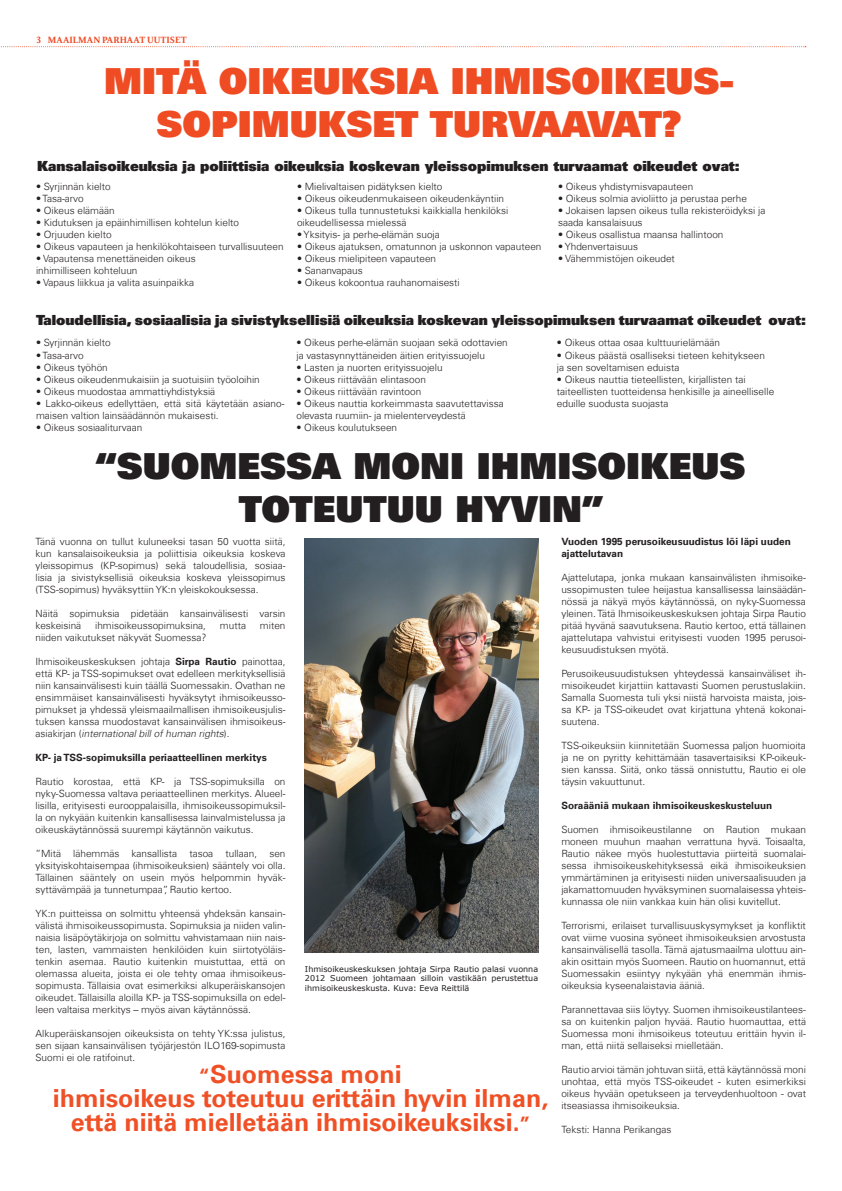
<style>
.page{position:relative;width:842px;height:1191px;background:#fff}
.page>*{position:absolute;margin:0;border:0;box-sizing:border-box;transform-origin:0 0}
.t1{font:36px/43.2px "Univers Com 85 X Black";color:#f04c24;text-align:center}
.t2{font:36px/43.2px "Univers Com 85 X Black";color:#231f20;text-align:center}
.t3{font:700 25px/24px "Univers Com 65";color:#f05026;text-align:center}
.t4{font:14px "Univers Com 85 X Black";color:#231f20}
.t5{font:300 10px/12px "Univers Com 45";color:#231f20;text-align:justify}
.t6{font:700 10px/12px "Univers Com 65";color:#231f20}
.t7{font:600 10px "FS Sally";color:#f04b24}
.t8{font:8px/9.6px "Verdana";color:#231f20;text-align:justify}
.s1{font-family:"Univers Com 65";font-weight:700}
.s2{font-style:italic}
.s3{font-size:20px}
</style>
<div class="page">
<svg style="left:1px;top:46px;width:805px;height:1px"></svg>
<img style="left:305px;top:538px;width:233px;height:414px">
<p class="t7" style="left:36px;top:33px;width:152px">3 MAAILMAN PARHAAT UUTISET</p>
<h1 class="t1" style="left:104px;top:58px;width:631px">MITÄ OIKEUKSIA IHMISOIKEUS-<br>SOPIMUKSET TURVAAVAT?</h1>
<h3 class="t4" style="left:37px;top:157px;width:704px">Kansalaisoikeuksia ja poliittisia oikeuksia koskevan yleissopimuksen turvaamat oikeudet ovat:</h3>
<p class="t5" style="left:36px;top:181px;width:76px">• Syrjinnän kielto</p>
<p class="t5" style="left:36px;top:193px;width:49px">• Tasa-arvo</p>
<p class="t5" style="left:36px;top:205px;width:80px">• Oikeus elämään</p>
<p class="t5" style="left:36px;top:217px;width:205px">• Kidutuksen ja epäinhimillisen kohtelun kielto</p>
<p class="t5" style="left:36px;top:229px;width:77px">• Orjuuden kielto</p>
<p class="t5" style="left:36px;top:241px;width:249px">• Oikeus vapauteen ja henkilökohtaiseen turvallisuuteen</p>
<p class="t5" style="left:36px;top:253px;width:161px">• Vapautensa menettäneiden oikeus inhimilliseen kohteluun</p>
<p class="t5" style="left:36px;top:277px;width:159px">• Vapaus liikkua ja valita asuinpaikka</p>
<p class="t5" style="left:297px;top:181px;width:147px">• Mielivaltaisen pidätyksen kielto</p>
<p class="t5" style="left:297px;top:193px;width:209px">• Oikeus oikeudenmukaiseen oikeudenkäyntiin</p>
<p class="t5" style="left:297px;top:205px;width:213px">• Oikeus tulla tunnustetuksi kaikkialla henkilöksi oikeudellisessa mielessä</p>
<p class="t5" style="left:297px;top:229px;width:144px">• Yksityis- ja perhe-elämän suoja</p>
<p class="t5" style="left:297px;top:241px;width:246px">• Oikeus ajatuksen, omatunnon ja uskonnon vapauteen</p>
<p class="t5" style="left:297px;top:253px;width:141px">• Oikeus mielipiteen vapauteen</p>
<p class="t5" style="left:297px;top:265px;width:67px">• Sananvapaus</p>
<p class="t5" style="left:297px;top:277px;width:164px">• Oikeus kokoontua rauhanomaisesti</p>
<p class="t5" style="left:558px;top:181px;width:137px">• Oikeus yhdistymisvapauteen</p>
<p class="t5" style="left:558px;top:193px;width:190px">• Oikeus solmia avioliitto ja perustaa perhe</p>
<p class="t5" style="left:558px;top:205px;width:209px">• Jokaisen lapsen oikeus tulla rekisteröidyksi ja saada kansalaisuus</p>
<p class="t5" style="left:558px;top:229px;width:167px">• Oikeus osallistua maansa hallintoon</p>
<p class="t5" style="left:558px;top:241px;width:82px">• Yhdenvertaisuus</p>
<p class="t5" style="left:558px;top:253px;width:118px">• Vähemmistöjen oikeudet</p>
<h3 class="t4" style="left:36px;top:311px;width:771px">Taloudellisia, sosiaalisia ja sivistyksellisiä oikeuksia koskevan yleissopimuksen turvaamat oikeudet ovat:</h3>
<p class="t5" style="left:36px;top:337px;width:76px">• Syrjinnän kielto</p>
<p class="t5" style="left:36px;top:349px;width:49px">• Tasa-arvo</p>
<p class="t5" style="left:36px;top:361px;width:73px">• Oikeus työhön</p>
<p class="t5" style="left:36px;top:373px;width:225px">• Oikeus oikeudenmukaisiin ja suotuisiin työoloihin</p>
<p class="t5" style="left:36px;top:385px;width:181px">• Oikeus muodostaa ammattiyhdistyksiä</p>
<p class="t5" style="left:36px;top:397px;width:250px">• Lakko-oikeus edellyttäen, että sitä käytetään asiano&shy;maisen valtion lainsäädännön mukaisesti.</p>
<p class="t5" style="left:36px;top:421px;width:108px">• Oikeus sosiaaliturvaan</p>
<p class="t5" style="left:296px;top:337px;width:213px">• Oikeus perhe-elämän suojaan sekä odottavien ja vastasynnyttäneiden äitien erityissuojelu</p>
<p class="t5" style="left:296px;top:361px;width:148px">• Lasten ja nuorten erityissuojelu</p>
<p class="t5" style="left:296px;top:373px;width:131px">• Oikeus riittävään elintasoon</p>
<p class="t5" style="left:296px;top:385px;width:126px">• Oikeus riittävään ravintoon</p>
<p class="t5" style="left:296px;top:397px;width:209px">• Oikeus nauttia korkeimmasta saavutettavissa olevasta ruumiin- ja mielenterveydestä</p>
<p class="t5" style="left:296px;top:421px;width:102px">• Oikeus koulutukseen</p>
<p class="t5" style="left:557px;top:337px;width:165px">• Oikeus ottaa osaa kulttuurielämään</p>
<p class="t5" style="left:557px;top:349px;width:210px">• Oikeus päästä osalliseksi tieteen kehitykseen ja sen soveltamisen eduista</p>
<p class="t5" style="left:557px;top:373px;width:219px;text-align:left">• Oikeus nauttia tieteellisten, kirjallisten tai taiteellisten tuotteidensa henkisille ja aineelliselle eduille suodusta suojasta</p>
<h1 class="t2" style="left:95px;top:443px;width:651px">“SUOMESSA MONI IHMISOIKEUS<br>TOTEUTUU HYVIN”</h1>
<p class="t5" style="left:36px;top:535px;width:251px">Tänä vuonna on tullut kuluneeksi tasan 50 vuotta siitä, kun kansalaisoikeuksia ja poliittisia oikeuksia koskeva yleissopimus (KP-sopimus) sekä taloudellisia, sosiaa&shy;lisia ja sivistyksellisiä oikeuksia koskeva yleissopimus (TSS-sopimus) hyväksyttiin YK:n yleiskokouksessa.</p>
<p class="t5" style="left:36px;top:607px;width:251px">Näitä sopimuksia pidetään kansainvälisesti varsin keskeisinä</p>
<p class="t6" style="left:561px;top:536px;width:231px">Vuoden 1995 perusoikeusuudistus löi läpi uuden ajattelutavan</p>
<p class="t5" style="left:561px;top:571px;width:246px">Ajattelutapa, jonka mukaan kansainvälisten ihmisoike&shy;ussopimusten tulee heijastua kansallisessa lainsäädän&shy;nössä ja näkyä myös käytännössä, on nyky-Suomessa yleinen. Tätä Ihmisoikeuskeskuksen johtaja Sirpa Rautio pitää hyvänä saavutuksena. Rautio kertoo, että tällainen ajattelutapa vahvistui erityisesti vuoden 1995 perusoi&shy;keusuudistuksen myötä.</p>
<p class="t5" style="left:561px;top:667px;width:246px">Perusoikeusuudistuksen yhteydessä kansainväliset ih&shy;misoikeudet kirjattiin kattavasti Suomen perustuslakiin.<br>Samalla Suomesta tuli yksi niistä harvoista maista, jois&shy;sa KP- ja TSS-oikeudet ovat kirjattuna yhtenä kokonai&shy;suutena.</p>
<p class="t5" style="left:561px;top:739px;width:246px">TSS-oikeuksiin kiinnitetään Suomessa paljon huomioita ja ne on pyritty kehittämään tasavertaisiksi KP-oikeuk&shy;sien kanssa. Siitä, onko tässä onnistuttu, Rautio ei ole täysin vakuuttunut.</p>
<p class="t6" style="left:561px;top:800px;width:213px">Soraääniä mukaan ihmisoikeuskeskusteluun</p>
<p class="t5" style="left:561px;top:823px;width:246px">Suomen ihmisoikeustilanne on Raution mukaan moneen muuhun maahan verrattuna hyvä. Toisaalta, Rautio näkee myös huolestuttavia piirteitä suomalai&shy;sessa ihmisoikeuskehityksessä eikä ihmisoikeuksien ymmärtäminen ja erityisesti niiden universaalisuuden ja jakamattomuuden hyväksyminen suomalaisessa yhteis&shy;kunnassa ole niin vankkaa kuin hän olisi kuvitellut.</p>
<p class="t5" style="left:561px;top:919px;width:246px">Terrorismi, erilaiset turvallisuuskysymykset ja konfliktit ovat viime vuosina syöneet ihmisoikeuksien arvostusta kansainvälisellä tasolla. Tämä ajatusmaailma ulottuu ain&shy;akin osittain myös Suomeen. Rautio on huomannut, että Suomessakin esiintyy nykyään yhä enemmän ihmis&shy;oikeuksia kyseenalaistavia ääniä.</p>
<p class="t5" style="left:561px;top:1003px;width:246px">Parannettavaa siis löytyy. Suomen ihmisoikeustilantees&shy;sa on kuitenkin paljon hyvää. Rautio huomauttaa, että Suomessa moni ihmisoikeus toteutuu erittäin hyvin il&shy;man, että niitä sellaiseksi mielletään.</p>
<p class="t5" style="left:561px;top:1063px;width:246px">Rautio arvioi tämän johtuvan siitä, että käytännössä moni unohtaa, että myös TSS-oikeudet - kuten esimerkiksi oikeus hyvään opetukseen ja terveydenhuoltoon - ovat itseasiassa ihmisoikeuksia.</p>
<p class="t5" style="left:561px;top:1123px;width:111px">Teksti: Hanna Perikangas</p>
<p class="t5" style="left:95px;top:619px;width:112px">ihmisoikeussopimuksina,</p>
<p class="t5" style="left:220px;top:619px;width:28px">mutta</p>
<p class="t5" style="left:260px;top:619px;width:27px">miten</p>
<p class="t5" style="left:36px;top:631px;width:172px">niiden vaikutukset näkyvät Suomessa?</p>
<p class="t5" style="left:36px;top:655px;width:251px">Ihmisoikeuskeskuksen johtaja <span class="s1">Sirpa Rautio</span> painottaa, että KP- ja TSS-sopimukset ovat edelleen merkityksellisiä niin kansainvälisesti kuin täällä Suomessakin. Ovathan ne ensimmäiset kansainvälisesti hyväksytyt ihmisoikeusso&shy;pimukset ja yhdessä yleismaailmallisen ihmisoikeusjulis&shy;tuksen kanssa muodostavat kansainvälisen ihmisoikeus&shy;a s i a k i rj a n ( <span class="s2">internationalbillofhuman rights</span>) .</p>
<p class="t6" style="left:36px;top:752px;width:233px">KP- ja TSS-sopimuksilla periaatteellinen merkitys</p>
<p class="t5" style="left:36px;top:775px;width:251px">Rautio korostaa, että KP- ja TSS-sopimuksilla on nyky-Suomessa valtava periaatteellinen merkitys. Alueel&shy;lisilla, erityisesti eurooppalaisilla, ihmisoikeussopimuksil&shy;la on nykyään kuitenkin kansallisessa lainvalmistelussa ja oikeuskäytännössä suurempi käytännön vaikutus.</p>
<p class="t5" style="left:36px;top:847px;width:251px">”Mitä lähemmäs kansallista tasoa tullaan, sen yksityiskohtaisempaa (ihmisoikeuksien) sääntely voi olla.<br>Tällainen sääntely on usein myös helpommin hyväk&shy;syttävämpää ja tunnetumpaa”, Rautio kertoo.</p>
<p class="t5" style="left:36px;top:907px;width:251px">YK:n puitteissa on solmittu yhteensä yhdeksän kansain&shy;välistä ihmisoikeussopimusta. Sopimuksia ja niiden valin&shy;naisia lisäpöytäkirjoja on solmittu vahvistamaan niin nais&shy;ten, lasten, vammaisten henkilöiden kuin siirtotyöläis&shy;tenkin asemaa. Rautio kuitenkin muistuttaa, että on olemassa alueita, joista ei ole tehty omaa ihmisoikeus&shy;sopimusta. Tällaisia ovat esimerkiksi alkuperäiskansojen oikeudet. Tällaisilla aloilla KP- ja TSS-sopimuksilla on edel&shy;leen valtaisa merkitys – myös aivan käytännössä.</p>
<p class="t5" style="left:36px;top:1027px;width:251px">Alkuperäiskansojen oikeuksista on tehty YK:ssa julistus, sen sijaan kansainvälisen työjärjestön ILO169-sopimusta Suomi ei ole ratifoinut.</p>
<p class="t8" style="left:305px;top:964px;width:235px">Ihmisoikeuskeskuksen johtaja Sirpa Rautio palasi vuonna 2012 Suomeen johtamaan silloin vastikään perustettua ihmisoikeuskeskusta. Kuva: Eeva Reittilä</p>
<h2 class="t3" style="left:53px;top:1062px;width:497px"><span class="s3">“</span>Suomessa moni<br>ihmisoikeus toteutuu erittäin hyvin ilman, että niitä mielletään ihmisoikeuksiksi.<span class="s3">”</span></h2>
</div>
